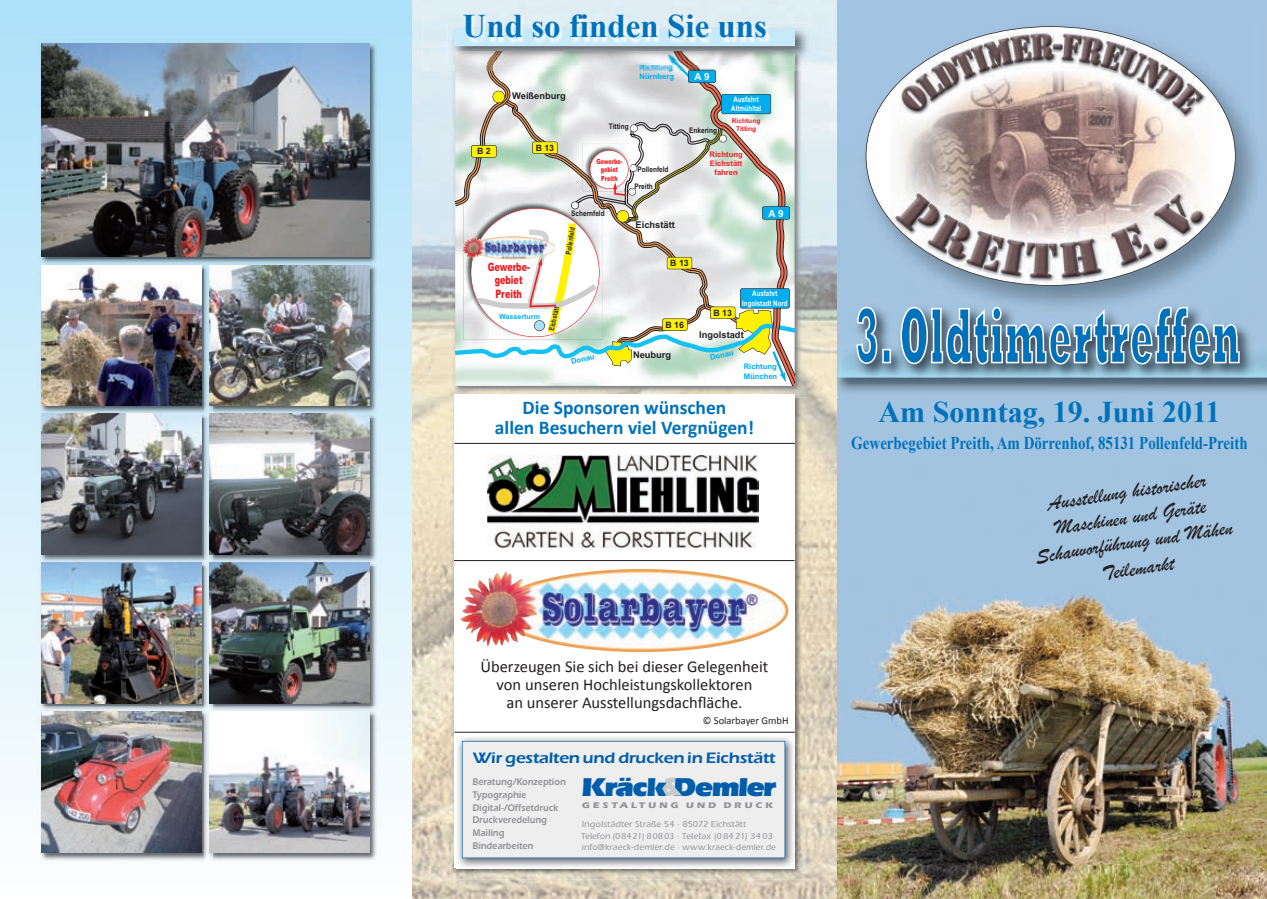
<style>
.page{position:relative;width:1267px;height:899px;background:#fff}
.page>*{position:absolute;margin:0;border:0;box-sizing:border-box;transform-origin:0 0}
.t1{font:700 33px "Times New Roman";color:#0072bc}
.t2{font:700 30px "Times New Roman";color:#0072bc}
.t3{font:900 26.7px "ITC Eras LT";letter-spacing:-.06em;color:#025dab;scale:1.1 1}
.t4{font:21px/25.7px "Brush Script";color:#231f20;text-align:center}
.t5{font:700 19.5px/19.5px "Calibri";color:#0072bc;text-align:center}
.t6{font:700 18px "Times New Roman";color:#0072bc;scale:.83 1}
.t7{font:16.5px/18px "Calibri";color:#231f20;text-align:center}
.t8{font:600 15.6px "ITC Eras LT";letter-spacing:-.02em;color:#025dab;scale:1.12 1}
.t9{font:11.55px/13.8px "Arial Black+MXEAVG";color:#ee1d23;text-align:center;scale:.7 1}
.t10{font:10.5px "Calibri";color:#231f20}
.t11{font:600 9.9px/12.9px "ITC Eras LT";letter-spacing:.01em;color:#919295;scale:.89 1}
.t12{font:9.9px "Arial Bold MT+REJOPJ";color:#fff}
.t13{font:9.3px "Arial Bold MT+REJOPJ";color:#231f20}
.t14{font:500 8.85px/11.1px "ITC Eras LT";letter-spacing:.02em;color:#919295}
.t15{font:8.7px "Arial Bold MT+REJOPJ";color:#231f20}
.t16{font:700 8.4px "ITC Eras LT";letter-spacing:.29em;color:#919295;scale:1.21 1}
.t17{font:7.65px "Arial Bold MT+REJOPJ";color:#231f20;scale:.85 1}
.t18{font:7.65px/9.1px "Arial Bold MT+REJOPJ";color:#fff;text-align:center;scale:.8 1}
.t19{font:7.65px/9.1px "Arial Bold MT+REJOPJ";color:#00aeef}
.t20{font:7.65px/9.1px "Arial Bold MT+REJOPJ";color:#ee1d23;text-align:center}
.t21{font:7.05px/8.6px "Arial Black+MXEAVG";color:#ee1d23;text-align:center;scale:.7 1}
.t22{font:7.05px "Arial Bold MT+REJOPJ";color:#231f20;scale:.8 1}
.t23{font:7.05px "Arial Bold MT+REJOPJ";color:#00aeef}
.t24{font:6.6px/7.9px "Arial Bold MT+REJOPJ";color:#ee1d23;text-align:center}
</style>
<div class="page">
<img style="left:412px;top:0;width:425px;height:899px">
<img style="left:837px;top:0;width:430px;height:899px">
<div style="left:1259px;top:17px;width:8px;height:302px;background:#a3c4e0"></div>
<img style="left:856px;top:17px;width:403px;height:283px">
<svg style="left:865px;top:26px;width:370px;height:260px"></svg>
<img style="left:830px;top:334px;width:7px;height:63px">
<svg style="left:1259px;top:334px;width:8px;height:6px"></svg>
<img style="left:837px;top:378px;width:430px;height:19px">
<svg style="left:837px;top:334px;width:12px;height:6px"></svg>
<img style="left:1259px;top:340px;width:8px;height:38px">
<img style="left:837px;top:340px;width:12px;height:38px">
<img style="left:449px;top:397px;width:357px;height:482px">
<svg style="left:454px;top:397px;width:340px;height:471px"></svg>
<img style="left:449px;top:386px;width:357px;height:11px">
<img style="left:454px;top:394px;width:340px;height:3px">
<img style="left:519px;top:569px;width:128px;height:18px">
<div style="left:423px;top:5px;width:409px;height:66px;background:#dfedf4"></div>
<svg style="left:449px;top:65px;width:357px;height:321px"></svg>
<img style="left:455px;top:65px;width:339px;height:6px">
<img style="left:448px;top:23px;width:366px;height:42px">
<img style="left:449px;top:46px;width:357px;height:19px">
<div style="left:0;top:0;width:412px;height:899px;background:linear-gradient(to bottom,#ace0f9,#fdfefe)"></div>
<img style="left:37px;top:38px;width:343px;height:221px">
<img style="left:42px;top:44px;width:327px;height:212px">
<img style="left:37px;top:259px;width:168px;height:604px">
<img style="left:42px;top:265px;width:159px;height:140px">
<img style="left:212px;top:259px;width:168px;height:604px">
<img style="left:205px;top:268px;width:7px;height:140px">
<svg style="left:205px;top:259px;width:7px;height:9px"></svg>
<img style="left:210px;top:265px;width:159px;height:140px">
<img style="left:37px;top:408px;width:1px;height:158px">
<img style="left:42px;top:414px;width:159px;height:140px">
<img style="left:205px;top:417px;width:7px;height:140px">
<svg style="left:205px;top:408px;width:8px;height:9px"></svg>
<img style="left:210px;top:414px;width:159px;height:140px">
<img style="left:42px;top:563px;width:159px;height:140px">
<img style="left:205px;top:566px;width:7px;height:140px">
<svg style="left:205px;top:557px;width:8px;height:9px"></svg>
<img style="left:210px;top:563px;width:159px;height:140px">
<img style="left:42px;top:711px;width:159px;height:141px">
<img style="left:205px;top:714px;width:7px;height:149px">
<svg style="left:205px;top:706px;width:7px;height:8px"></svg>
<img style="left:210px;top:711px;width:159px;height:141px">
<img style="left:488px;top:455px;width:270px;height:92px">
<hr style="left:454px;top:443px;width:341px;height:1px;background:#231f20">
<hr style="left:454px;top:560px;width:340px;height:1px;background:#231f20">
<img style="left:849px;top:300px;width:410px;height:84px">
<svg style="left:856px;top:307px;width:382px;height:57px;background:#6c9ec1"></svg>
<hr style="left:454px;top:732px;width:341px;height:1px;background:#231f20">
<img style="left:456px;top:735px;width:338px;height:133px">
<div style="left:462px;top:741px;width:323px;height:117px;background:#eeeeef"></div>
<svg style="left:1261px;top:0;width:6px;height:2px"></svg>
<svg style="left:1261px;top:894px;width:6px;height:5px"></svg>
<h1 class="t1" style="left:462px;top:7px;width:306px">Und so finden Sie uns</h1>
<p class="t15" style="left:477px;top:146px;width:15px">B 2</p>
<p class="t13" style="left:512px;top:91px;width:55px">Weißenburg</p>
<p class="t15" style="left:536px;top:143px;width:20px">B 13</p>
<p class="t19" style="left:639px;top:72px;width:36px">Nürnberg</p>
<p class="t17" style="left:609px;top:122px;width:25px">Titting</p>
<p class="t21" style="left:596px;top:157px;width:39px">Gewerbe&shy;gebiet<br>Preith</p>
<p class="t17" style="left:637px;top:165px;width:38px">Pollenfeld</p>
<p class="t17" style="left:571px;top:209px;width:41px">Schernfeld</p>
<p class="t22" style="left:564px;top:254px;width:36px;rotate:-81deg">Pollenfeld</p>
<p class="t17" style="left:634px;top:181px;width:23px">Preith</p>
<p class="t13" style="left:635px;top:220px;width:41px">Eichstätt</p>
<p class="t12" style="left:694px;top:71px;width:16px">A 9</p>
<p class="t17" style="left:689px;top:126px;width:34px">Enkering</p>
<p class="t18" style="left:731px;top:95px;width:39px">Ausfahrt<br>Altmühltal</p>
<p class="t24" style="left:732px;top:116px;width:30px">Richtung<br>Titting</p>
<p class="t20" style="left:709px;top:150px;width:35px">Richtung<br>Eichstätt fahren</p>
<p class="t12" style="left:768px;top:207px;width:16px">A 9</p>
<h3 class="t9" style="left:488px;top:260px;width:61px">Gewerbe&shy;gebiet<br>Preith</h3>
<p class="t23" style="left:499px;top:312px;width:42px">Wasserturm</p>
<p class="t22" style="left:547px;top:329px;width:32px;rotate:-77deg">Eichstätt</p>
<p class="t19" style="left:570px;top:357px;width:25px;rotate:-14deg">Donau</p>
<p class="t15" style="left:670px;top:258px;width:20px">B 13</p>
<p class="t15" style="left:665px;top:319px;width:20px">B 16</p>
<p class="t18" style="left:742px;top:289px;width:58px">Ausfahrt<br>Ingolstadt Nord</p>
<p class="t13" style="left:699px;top:329px;width:46px">Ingolstadt</p>
<p class="t15" style="left:713px;top:307px;width:20px">B 13</p>
<p class="t13" style="left:633px;top:349px;width:40px">Neuburg</p>
<p class="t19" style="left:709px;top:353px;width:25px;rotate:-14deg">Donau</p>
<p class="t19" style="left:743px;top:362px;width:35px">Richtung<br>München</p>
<h3 class="t5" style="left:495px;top:398px;width:261px">Die Sponsoren wünschen<br>allen Besuchern viel Vergnügen!</h3>
<h3 class="t7" style="left:480px;top:657px;width:289px">Überzeugen Sie sich bei dieser Gelegenheit von unseren Hochleistungskollektoren<br>an unserer Ausstellungsdachfläche.</h3>
<p class="t10" style="left:703px;top:714px;width:87px">© Solarbayer GmbH</p>
<h3 class="t8" style="left:472px;top:752px;width:272px">Wir gestalten und drucken in Eichstätt</h3>
<p class="t11" style="left:472px;top:776px;width:106px">Beratung/Konzeption<br>Typographie<br>Digital-/Offsetdruck<br>Druckveredelung<br>Mailing<br>Bindearbeiten</p>
<h3 class="t3" style="left:581px;top:777px;width:179px">Kräck Demler</h3>
<p class="t16" style="left:582px;top:801px;width:159px">GESTALTUNG UND DRUCK</p>
<p class="t14" style="left:581px;top:820px;width:196px">Ingolstädter Straße 54 · 85072 Eichstätt<br>Telefon (08421) 80803 · Telefax (08421) 3403 info@kraeck-demler.de · www.kraeck-demler.de</p>
<h2 class="t2" style="left:878px;top:395px;width:343px">Am Sonntag, 19. Juni 2011</h2>
<h3 class="t6" style="left:851px;top:433px;width:479px">Gewerbegebiet Preith, Am Dörrenhof, 85131 Pollenfeld-Preith</h3>
<h3 class="t4" style="left:1027px;top:493px;width:200px;rotate:-8deg">Ausstellung historischer<br>Maschinen und Geräte<br>Schauvorführung und Mähen<br>Teilemarkt</h3>
</div>
